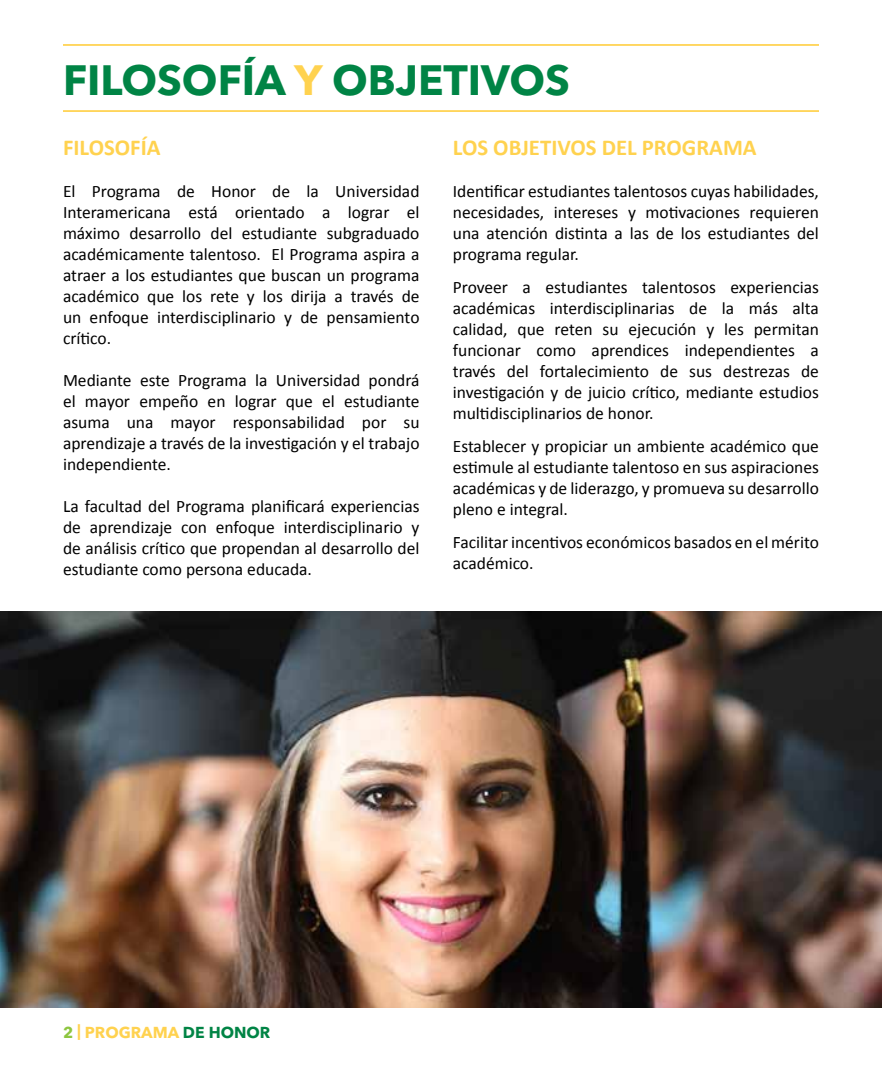
<style>
.page{position:relative;width:882px;height:1071px;background:#fff}
.page>*{position:absolute;margin:0;border:0;box-sizing:border-box;transform-origin:0 0}
.t1{font:700 42px "Avenir Next LT Pro";color:#008445}
.t2{font:700 22.75px "Calibri";color:#ffd24f}
.t3{font:17.5px/21px "Calibri";color:#000;text-align:justify}
.t4{font:700 15.75px "Avenir Next LT Pro";color:#ffd24f}
.s1{color:#ffd24f}
.s2{color:#8dc640}
.s3{color:#008445}
</style>
<div class="page">
<img style="left:0;top:611px;width:882px;height:397px">
<hr style="left:63px;top:110px;width:756px;height:2px;background:#ffd24f">
<hr style="left:63px;top:44px;width:756px;height:2px;background:#ffd24f">
<h1 class="t1" style="left:63px;top:54px;width:509px">FILOSOFÍA <span class="s1">Y</span> OBJETIVOS</h1>
<h2 class="t2" style="left:63px;top:133px;width:99px">FILOSOFÍA</h2>
<p class="t3" style="left:63px;top:180px;width:358px">El Programa de Honor de la Universidad Interamericana está orientado a lograr el máximo desarrollo del estudiante subgraduado académicamente talentoso. El Programa aspira a atraer a los estudiantes que buscan un programa académico que los rete y los dirija a través de un enfoque interdisciplinario y de pensamiento crítico.</p>
<p class="t3" style="left:63px;top:369px;width:358px">Mediante este Programa la Universidad pondrá el mayor empeño en lograr que el estudiante asuma una mayor responsabilidad por su aprendizaje a través de la investigación y el trabajo independiente.</p>
<p class="t3" style="left:63px;top:495px;width:358px">La facultad del Programa planificará experiencias de aprendizaje con enfoque interdisciplinario y de análisis crítico que propendan al desarrollo del estudiante como persona educada.</p>
<h2 class="t2" style="left:453px;top:133px;width:305px">LOS OBJETIVOS DEL PROGRAMA</h2>
<p class="t3" style="left:453px;top:180px;width:368px">Identificar estudiantes talentosos cuyas habilidades, necesidades, intereses y motivaciones requieren una atención distinta a las de los estudiantes del programa regular.</p>
<p class="t3" style="left:453px;top:277px;width:368px">Proveer a estudiantes talentosos experiencias académicas interdisciplinarias de la más alta calidad, que reten su ejecución y les permitan funcionar como aprendices independientes a través del fortalecimiento de sus destrezas de investigación y de juicio crítico, mediante estudios multidisciplinarios de honor.</p>
<p class="t3" style="left:453px;top:436px;width:368px">Establecer y propiciar un ambiente académico que estimule al estudiante talentoso en sus aspiraciones académicas y de liderazgo, y promueva su desarrollo pleno e integral.</p>
<p class="t3" style="left:453px;top:532px;width:368px">Facilitar incentivos económicos basados en el mérito académico.</p>
<p class="t4" style="left:63px;top:1023px;width:209px"><span class="s2">2</span> | PROGRAMA <span class="s3">DE HONOR</span></p>
</div>
